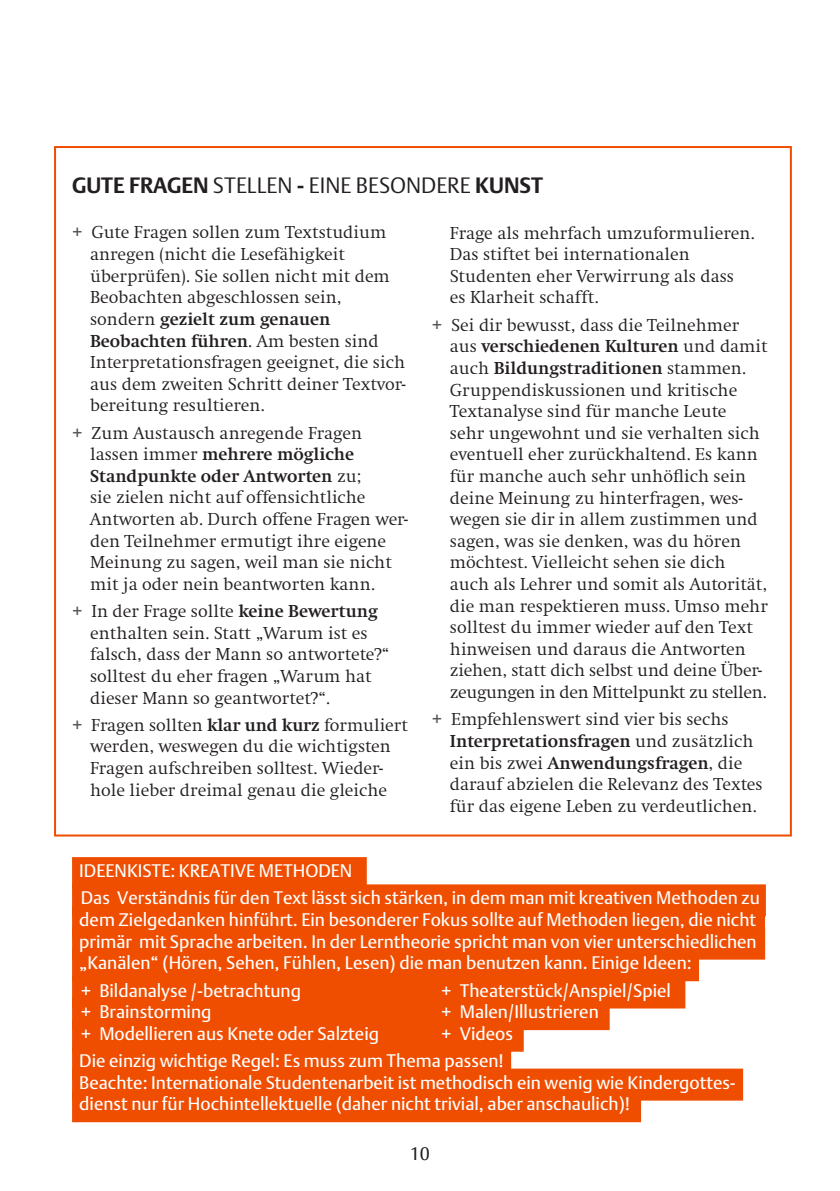
<style>
.page{position:relative;width:840px;height:1191px;background:#fff}
.page>*{position:absolute;margin:0;border:0;box-sizing:border-box;transform-origin:0 0}
.t1{font:22px "DTL Argo ST Light";color:#231f20}
.t2{font:300 18px "Swift EF";color:#231f20}
.t3{font:18px "DTL Argo ST";color:#fff}
.t4{font:700 18px "Swift EF";color:#231f20}
.t5{font:300 18px "Swift EF";letter-spacing:-.02em;color:#231f20}
.t6{font:18px "Vesta Pro";color:#231f20}
.s1{font-family:"DTL Argo ST";font-weight:700}
.s2{font-family:"Arial";font-weight:400;color:#57585a}
.s3{font-weight:300}
.s4{font-weight:700}
.s5{font-family:"Arial"}
</style>
<div class="page">
<div style="left:72px;top:857px;width:294px;height:32px;background:#ef4d00"></div>
<div style="left:72px;top:884px;width:693px;height:32px;background:#ef4d00"></div>
<div style="left:72px;top:906px;width:692px;height:32px;background:#ef4d00"></div>
<div style="left:72px;top:927px;width:692px;height:32px;background:#ef4d00"></div>
<div style="left:72px;top:949px;width:626px;height:32px;background:#ef4d00"></div>
<div style="left:72px;top:976px;width:613px;height:32px;background:#ef4d00"></div>
<div style="left:72px;top:998px;width:537px;height:32px;background:#ef4d00"></div>
<div style="left:72px;top:1019px;width:451px;height:32px;background:#ef4d00"></div>
<div style="left:72px;top:1047px;width:439px;height:32px;background:#ef4d00"></div>
<div style="left:72px;top:1068px;width:670px;height:32px;background:#ef4d00"></div>
<div style="left:72px;top:1090px;width:568px;height:32px;background:#ef4d00"></div>
<p class="t1" style="left:72px;top:172px;width:472px"><span class="s1">GUTE FRAGEN</span> STELLEN <span class="s1">-</span> EINE BESONDERE <span class="s1">KUNST</span></p>
<p class="t2" style="left:449px;top:223px;width:306px">Frage als mehrfach umzuformulieren.</p>
<p class="t2" style="left:449px;top:245px;width:241px">Das stiftet bei internationalen</p>
<p class="t2" style="left:449px;top:266px;width:285px">Studenten eher Verwirrung als dass</p>
<p class="t2" style="left:449px;top:288px;width:150px">es Klarheit schafft.</p>
<p class="t2" style="left:431px;top:315px;width:308px"><span class="s2">+</span> Sei dir bewusst, dass die Teilnehmer</p>
<p class="t4" style="left:449px;top:337px;width:319px"><span class="s3">aus</span> verschiedenen Kulturen <span class="s3">und damit</span></p>
<p class="t4" style="left:449px;top:358px;width:297px"><span class="s3">auch</span> Bildungstraditionen <span class="s3">stammen.</span></p>
<p class="t2" style="left:449px;top:380px;width:289px">Gruppendiskussionen und kritische</p>
<p class="t2" style="left:449px;top:401px;width:278px">Textanalyse sind für manche Leute</p>
<p class="t2" style="left:449px;top:423px;width:311px">sehr ungewohnt und sie verhalten sich</p>
<p class="t2" style="left:449px;top:445px;width:309px">eventuell eher zurückhaltend. Es kann</p>
<p class="t2" style="left:449px;top:466px;width:297px">für manche auch sehr unhöflich sein</p>
<p class="t2" style="left:449px;top:488px;width:294px">deine Meinung zu hinterfragen, wes-</p>
<p class="t2" style="left:449px;top:509px;width:309px">wegen sie dir in allem zustimmen und</p>
<p class="t2" style="left:449px;top:531px;width:292px">sagen, was sie denken, was du hören</p>
<p class="t2" style="left:449px;top:553px;width:277px">möchtest. Vielleicht sehen sie dich</p>
<p class="t2" style="left:449px;top:574px;width:318px">auch als Lehrer und somit als Autorität,</p>
<p class="t2" style="left:449px;top:596px;width:319px">die man respektieren muss. Umso mehr</p>
<p class="t2" style="left:449px;top:617px;width:304px">solltest du immer wieder auf den Text</p>
<p class="t2" style="left:449px;top:639px;width:297px">hinweisen und daraus die Antworten</p>
<p class="t2" style="left:449px;top:661px;width:313px">ziehen, statt dich selbst und deine Über-</p>
<p class="t5" style="left:449px;top:682px;width:318px">zeugungen in den Mittelpunkt zu stellen.</p>
<p class="t2" style="left:431px;top:710px;width:298px"><span class="s2">+</span> Empfehlenswert sind vier bis sechs</p>
<p class="t4" style="left:449px;top:731px;width:305px">Interpretationsfragen <span class="s3">und zusätzlich</span></p>
<p class="t4" style="left:449px;top:753px;width:294px"><span class="s3">ein bis zwei</span> Anwendungsfragen<span class="s3">, die</span></p>
<p class="t2" style="left:449px;top:774px;width:314px">darauf abzielen die Relevanz des Textes</p>
<p class="t2" style="left:449px;top:796px;width:308px">für das eigene Leben zu verdeutlichen.</p>
<p class="t2" style="left:72px;top:223px;width:316px"><span class="s2">+</span> Gute Fragen sollen zum Textstudium</p>
<p class="t2" style="left:90px;top:244px;width:256px">anregen (nicht die Lesefähigkeit</p>
<p class="t2" style="left:90px;top:266px;width:301px">überprüfen). Sie sollen nicht mit dem</p>
<p class="t2" style="left:90px;top:288px;width:253px">Beobachten abgeschlossen sein,</p>
<p class="t4" style="left:90px;top:309px;width:241px"><span class="s3">sondern</span> gezielt zum genauen</p>
<p class="t4" style="left:90px;top:331px;width:290px">Beobachten führen<span class="s3">. Am besten sind</span></p>
<p class="t2" style="left:90px;top:352px;width:316px">Interpretationsfragen geeignet, die sich</p>
<p class="t2" style="left:90px;top:374px;width:317px">aus dem zweiten Schritt deiner Textvor-</p>
<p class="t2" style="left:90px;top:396px;width:176px">bereitung resultieren.</p>
<p class="t2" style="left:72px;top:423px;width:291px"><span class="s2">+</span> Zum Austausch anregende Fragen</p>
<p class="t4" style="left:90px;top:444px;width:265px"><span class="s3">lassen immer</span> mehrere mögliche</p>
<p class="t4" style="left:90px;top:466px;width:273px">Standpunkte oder Antworten <span class="s3">zu;</span></p>
<p class="t2" style="left:90px;top:488px;width:277px">sie zielen nicht auf offensichtliche</p>
<p class="t2" style="left:90px;top:509px;width:319px">Antworten ab. Durch offene Fragen wer-</p>
<p class="t2" style="left:90px;top:531px;width:297px">den Teilnehmer ermutigt ihre eigene</p>
<p class="t2" style="left:90px;top:552px;width:303px">Meinung zu sagen, weil man sie nicht</p>
<p class="t2" style="left:90px;top:574px;width:286px">mit ja oder nein beantworten kann.</p>
<p class="t2" style="left:72px;top:601px;width:307px"><span class="s2">+</span> In der Frage sollte <span class="s4">keine Bewertung</span></p>
<p class="t2" style="left:90px;top:623px;width:279px">enthalten sein. Statt „Warum ist es</p>
<p class="t2" style="left:90px;top:645px;width:301px">falsch, dass der Mann so antwortete?“</p>
<p class="t2" style="left:90px;top:666px;width:283px">solltest du eher fragen „Warum hat</p>
<p class="t2" style="left:90px;top:688px;width:241px">dieser Mann so geantwortet?“.</p>
<p class="t2" style="left:72px;top:715px;width:337px"><span class="s2">+</span> Fragen sollten <span class="s4">klar und kurz</span> formuliert</p>
<p class="t2" style="left:90px;top:737px;width:302px">werden, weswegen du die wichtigsten</p>
<p class="t2" style="left:90px;top:758px;width:294px">Fragen aufschreiben solltest. Wieder-</p>
<p class="t2" style="left:90px;top:780px;width:298px">hole lieber dreimal genau die gleiche</p>
<p class="t3" style="left:79px;top:860px;width:274px">IDEENKISTE: KREATIVE METHODEN</p>
<p class="t3" style="left:81px;top:887px;width:680px">Das Verständnis für den Text lässt sich stärken, in dem man mit kreativen Methoden zu</p>
<p class="t3" style="left:79px;top:909px;width:678px">dem Zielgedanken hinführt. Ein besonderer Fokus sollte auf Methoden liegen, die nicht</p>
<p class="t3" style="left:79px;top:930px;width:678px">primär mit Sprache arbeiten. In der Lerntheorie spricht man von vier unterschiedlichen</p>
<p class="t3" style="left:79px;top:952px;width:613px">„Kanälen“ (Hören, Sehen, Fühlen, Lesen) die man benutzen kann. Einige Ideen:</p>
<p class="t3" style="left:81px;top:979px;width:221px"><span class="s5">+</span> Bildanalyse /-betrachtung</p>
<p class="t3" style="left:441px;top:979px;width:231px"><span class="s5">+</span> Theaterstück/Anspiel/Spiel</p>
<p class="t3" style="left:81px;top:1001px;width:132px"><span class="s5">+</span> Brainstorming</p>
<p class="t3" style="left:441px;top:1001px;width:159px"><span class="s5">+</span> Malen/Illustrieren</p>
<p class="t3" style="left:81px;top:1022px;width:299px"><span class="s5">+</span> Modellieren aus Knete oder Salzteig</p>
<p class="t3" style="left:441px;top:1022px;width:73px"><span class="s5">+</span> Videos</p>
<p class="t3" style="left:79px;top:1049px;width:426px">Die einzig wichtige Regel: Es muss zum Thema passen!</p>
<p class="t3" style="left:79px;top:1071px;width:657px">Beachte: Internationale Studentenarbeit ist methodisch ein wenig wie Kindergottes-</p>
<p class="t3" style="left:79px;top:1093px;width:552px">dienst nur für Hochintellektuelle (daher nicht trivial, aber anschaulich)!</p>
<p class="t6" style="left:409px;top:1142px;width:22px">10</p>
</div>
